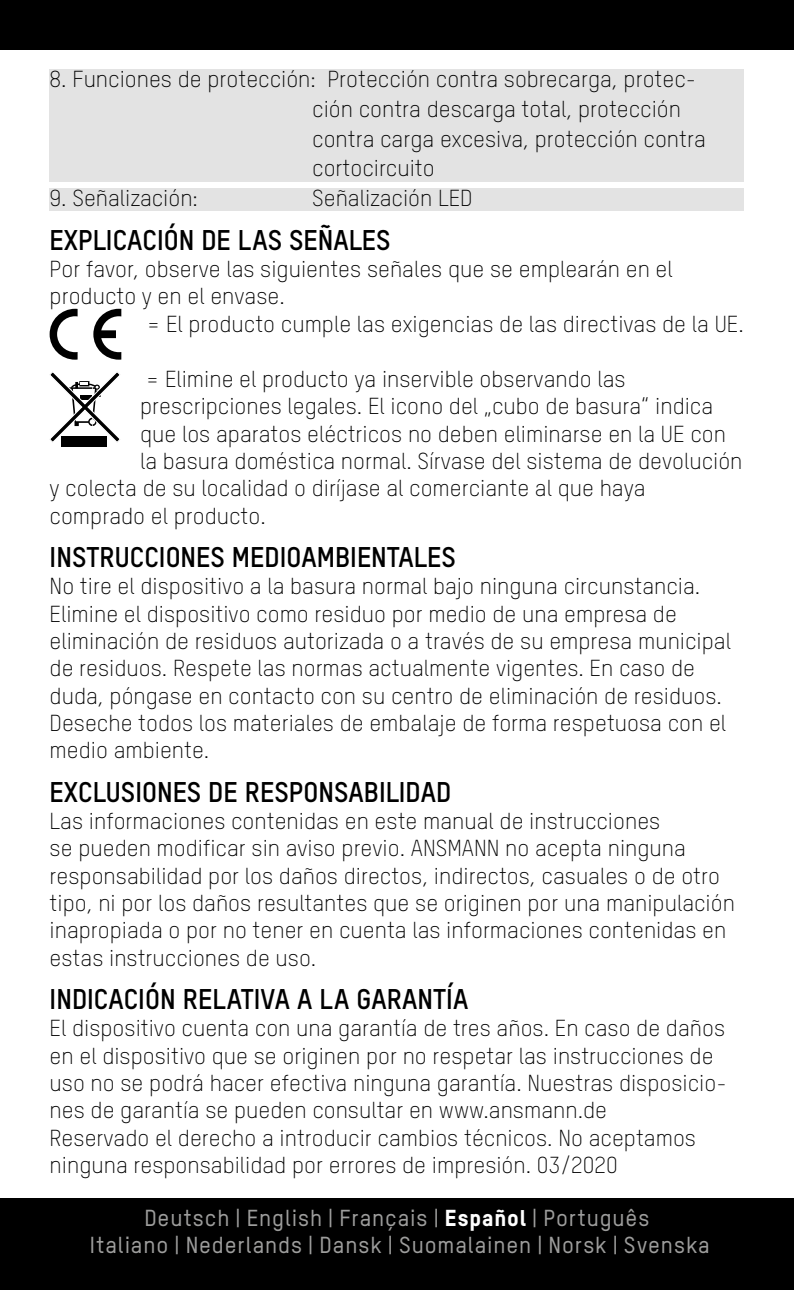
<style>
.page{position:relative;width:794px;height:1290px;background:#fff}
.page>*{position:absolute;margin:0;border:0;box-sizing:border-box;transform-origin:0 0}
.t1{font:700 28px "TSTARPRO";color:#000}
.t2{font:300 22.75px/27.3px "TSTARPRO";color:#000}
.t3{font:500 22.75px/27.3px "TSTARPRO";letter-spacing:.04em;color:#9d9d9c;text-align:center}
.s1{font-weight:800;color:#fff}
</style>
<div class="page">
<div style="left:0;top:0;width:794px;height:50px;background:#000"></div>
<div style="left:0;top:1198px;width:794px;height:92px;background:#000"></div>
<div style="left:50px;top:69px;width:694px;height:112px;background:#e3e3e3"></div>
<div style="left:50px;top:188px;width:694px;height:23px;background:#e3e3e3"></div>
<svg style="left:50px;top:309px;width:28px;height:51px"></svg>
<svg style="left:93px;top:309px;width:28px;height:51px"></svg>
<div style="left:61px;top:436px;width:46px;height:10px;background:#000"></div>
<svg style="left:49px;top:372px;width:71px;height:71px"></svg>
<p class="t2" style="left:312px;top:63px;width:395px;line-height:29.8px;text-indent:-262px">8. Funciones de protección: Protección contra sobrecarga, protec&shy;ción contra descarga total, protección contra carga excesiva, protección contra cortocircuito</p>
<p class="t2" style="left:50px;top:184px;width:150px">9. Señalización:</p>
<p class="t2" style="left:312px;top:184px;width:162px">Señalización LED</p>
<p class="t1" style="left:50px;top:220px;width:342px">EXPLICACIÓN DE LAS SEÑALES</p>
<p class="t2" style="left:50px;top:254px;width:624px">Por favor, observe las siguientes señales que se emplearán en el</p>
<p class="t2" style="left:50px;top:282px;width:237px">producto y en el envase.</p>
<p class="t2" style="left:147px;top:310px;width:598px">= El producto cumple las exigencias de las directivas de la UE.</p>
<p class="t2" style="left:146px;top:364px;width:481px">= Elimine el producto ya inservible observando las</p>
<p class="t2" style="left:140px;top:392px;width:574px">prescripciones legales. El icono del „cubo de basura“ indica</p>
<p class="t2" style="left:140px;top:419px;width:587px">que los aparatos eléctricos no deben eliminarse en la UE con</p>
<p class="t2" style="left:140px;top:446px;width:604px">la basura doméstica normal. Sírvase del sistema de devolución</p>
<p class="t2" style="left:50px;top:474px;width:597px">y colecta de su localidad o diríjase al comerciante al que haya</p>
<p class="t2" style="left:50px;top:501px;width:218px">comprado el producto.</p>
<p class="t1" style="left:50px;top:538px;width:408px">INSTRUCCIONES MEDIOAMBIENTALES</p>
<p class="t2" style="left:50px;top:572px;width:683px">No tire el dispositivo a la basura normal bajo ninguna circunstancia.<br>Elimine el dispositivo como residuo por medio de una empresa de eliminación de residuos autorizada o a través de su empresa municipal de residuos. Respete las normas actualmente vigentes. En caso de duda, póngase en contacto con su centro de eliminación de residuos.<br>Deseche todos los materiales de embalaje de forma respetuosa con el medio ambiente.</p>
<p class="t1" style="left:50px;top:772px;width:403px">EXCLUSIONES DE RESPONSABILIDAD</p>
<p class="t2" style="left:50px;top:806px;width:687px">Las informaciones contenidas en este manual de instrucciones<br>se pueden modificar sin aviso previo. ANSMANN no acepta ninguna responsabilidad por los daños directos, indirectos, casuales o de otro tipo, ni por los daños resultantes que se originen por una manipulación inapropiada o por no tener en cuenta las informaciones contenidas en estas instrucciones de uso.</p>
<p class="t1" style="left:50px;top:980px;width:420px">INDICACIÓN RELATIVA A LA GARANTÍA</p>
<p class="t2" style="left:50px;top:1014px;width:678px">El dispositivo cuenta con una garantía de tres años. En caso de daños en el dispositivo que se originen por no respetar las instrucciones de uso no se podrá hacer efectiva ninguna garantía. Nuestras disposicio&shy;nes de garantía se pueden consultar en www.ansmann.de<br>Reservado el derecho a introducir cambios técnicos. No aceptamos ninguna responsabilidad por errores de impresión. 03/2020</p>
<p class="t3" style="left:90px;top:1203px;width:621px">Deutsch | English | Français | <span class="s1">Español</span> | Português<br>Italiano | Nederlands | Dansk | Suomalainen | Norsk | Svenska</p>
</div>
